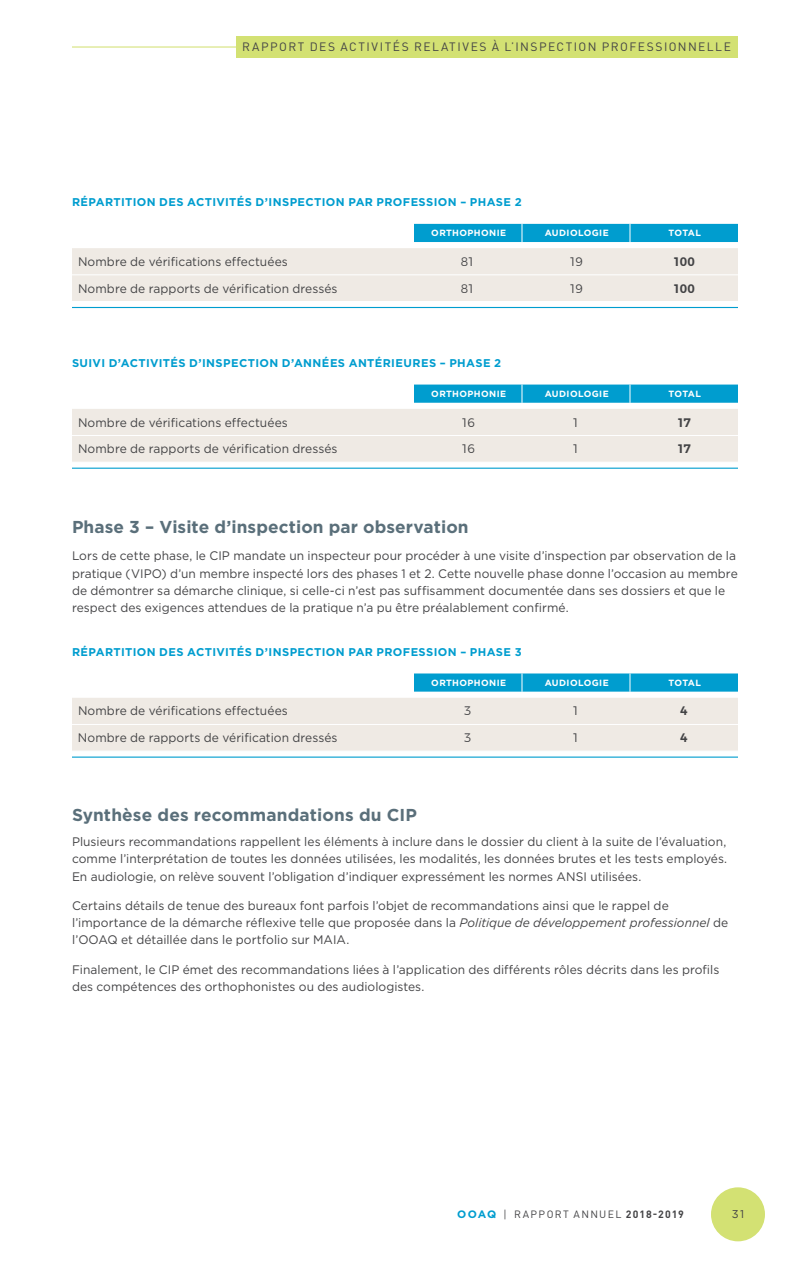
<style>
.page{position:relative;width:810px;height:1269px;background:#fff}
.page>*{position:absolute;margin:0;border:0;box-sizing:border-box;transform-origin:0 0}
.t1{font:700 17.25px "Gotham HTF";letter-spacing:.005em;color:#5a6f7a}
.t2{font:12.3px/17.2px "Gotham HTF";letter-spacing:.005em;color:#434345}
.t3{font:300 12.3px "Montserrat";color:#434345}
.t4{font:600 12.3px "Montserrat";color:#434345}
.t5{font:12px "DIN Pro";letter-spacing:.125em;color:#434345}
.t6{font:700 11.25px "Gotham HTF";letter-spacing:.035em;color:#009dcf}
.t7{font:11.25px "Gotham HTF";color:#434345}
.t8{font:10.5px "DIN Pro";letter-spacing:.13em;color:#434345}
.t9{font:700 9px "Gotham HTF";letter-spacing:.04em;color:#fff}
.s1{font-style:italic}
.s2{font-family:"Gotham HTF";font-weight:700;font-size:10.8px;color:#009dcf}
.s3{font-family:"Gotham HTF"}
.s4{font-weight:700}
</style>
<div class="page">
<svg style="left:72px;top:306px;width:666px;height:1px"></svg>
<div style="left:72px;top:248px;width:666px;height:53px;background:#efeae4"></div>
<hr style="left:72px;top:307px;width:342px;height:1px;background:#009dcf">
<hr style="left:414px;top:307px;width:108px;height:1px;background:#009dcf">
<hr style="left:522px;top:307px;width:108px;height:1px;background:#009dcf">
<hr style="left:630px;top:307px;width:108px;height:1px;background:#009dcf">
<hr style="left:72px;top:274px;width:342px;height:1px;background:#fff">
<hr style="left:414px;top:274px;width:108px;height:1px;background:#fff">
<hr style="left:522px;top:274px;width:108px;height:1px;background:#fff">
<hr style="left:630px;top:274px;width:108px;height:1px;background:#fff">
<div style="left:414px;top:224px;width:324px;height:18px;background:#009dcf"></div>
<svg style="left:72px;top:467px;width:666px;height:1px"></svg>
<div style="left:72px;top:409px;width:666px;height:53px;background:#efeae4"></div>
<hr style="left:72px;top:468px;width:342px;height:1px;background:#009dcf">
<hr style="left:414px;top:468px;width:108px;height:1px;background:#009dcf">
<hr style="left:522px;top:468px;width:108px;height:1px;background:#009dcf">
<hr style="left:630px;top:468px;width:108px;height:1px;background:#009dcf">
<hr style="left:72px;top:435px;width:342px;height:1px;background:#fff">
<hr style="left:414px;top:435px;width:108px;height:1px;background:#fff">
<hr style="left:522px;top:435px;width:108px;height:1px;background:#fff">
<hr style="left:630px;top:435px;width:108px;height:1px;background:#fff">
<div style="left:414px;top:385px;width:324px;height:18px;background:#009dcf"></div>
<svg style="left:72px;top:756px;width:666px;height:1px"></svg>
<div style="left:72px;top:698px;width:666px;height:53px;background:#efeae4"></div>
<hr style="left:72px;top:757px;width:342px;height:1px;background:#009dcf">
<hr style="left:414px;top:757px;width:108px;height:1px;background:#009dcf">
<hr style="left:522px;top:757px;width:108px;height:1px;background:#009dcf">
<hr style="left:630px;top:757px;width:108px;height:1px;background:#009dcf">
<hr style="left:72px;top:724px;width:342px;height:1px;background:#fff">
<hr style="left:414px;top:724px;width:108px;height:1px;background:#fff">
<hr style="left:522px;top:724px;width:108px;height:1px;background:#fff">
<hr style="left:630px;top:724px;width:108px;height:1px;background:#fff">
<div style="left:414px;top:674px;width:324px;height:18px;background:#009dcf"></div>
<hr style="left:72px;top:46px;width:666px;height:2px;background:#d3e173">
<div style="left:236px;top:36px;width:502px;height:22px;background:#d3e173"></div>
<div style="left:711px;top:1187px;width:54px;height:54px;background:#d3e173;border-radius:50%"></div>
<p class="t5" style="left:242px;top:38px;width:490px">RAPPORT DES ACTIVITÉS RELATIVES À L’INSPECTION PROFESSIONNELLE</p>
<p class="t6" style="left:72px;top:195px;width:451px">RÉPARTITION DES ACTIVITÉS D’INSPECTION PAR PROFESSION – PHASE 2</p>
<p class="t9" style="left:431px;top:228px;width:76px">ORTHOPHONIE</p>
<p class="t9" style="left:545px;top:228px;width:65px">AUDIOLOGIE</p>
<p class="t9" style="left:669px;top:228px;width:34px">TOTAL</p>
<p class="t2" style="left:78px;top:253px;width:211px">Nombre de vérifications effectuées</p>
<p class="t3" style="left:461px;top:252px;width:16px">81</p>
<p class="t3" style="left:569px;top:252px;width:15px">19</p>
<p class="t4" style="left:673px;top:251px;width:23px">100</p>
<p class="t2" style="left:78px;top:279px;width:261px">Nombre de rapports de vérification dressés</p>
<p class="t3" style="left:461px;top:279px;width:16px">81</p>
<p class="t3" style="left:569px;top:279px;width:15px">19</p>
<p class="t4" style="left:673px;top:278px;width:23px">100</p>
<p class="t6" style="left:72px;top:356px;width:431px">SUIVI D’ACTIVITÉS D’INSPECTION D’ANNÉES ANTÉRIEURES – PHASE 2</p>
<p class="t9" style="left:431px;top:388px;width:76px">ORTHOPHONIE</p>
<p class="t9" style="left:545px;top:388px;width:65px">AUDIOLOGIE</p>
<p class="t9" style="left:669px;top:388px;width:34px">TOTAL</p>
<p class="t2" style="left:78px;top:413px;width:211px">Nombre de vérifications effectuées</p>
<p class="t3" style="left:461px;top:413px;width:15px">16</p>
<p class="t3" style="left:572px;top:413px;width:9px">1</p>
<p class="t4" style="left:677px;top:412px;width:15px">17</p>
<p class="t2" style="left:78px;top:440px;width:261px">Nombre de rapports de vérification dressés</p>
<p class="t3" style="left:461px;top:439px;width:15px">16</p>
<p class="t3" style="left:572px;top:439px;width:9px">1</p>
<p class="t4" style="left:677px;top:439px;width:15px">17</p>
<h1 class="t1" style="left:72px;top:516px;width:398px">Phase 3 – Visite d’inspection par observation</h1>
<p class="t2" style="left:72px;top:547px;width:667px">Lors de cette phase, le CIP mandate un inspecteur pour procéder à une visite d’inspection par observation de la pratique (VIPO) d’un membre inspecté lors des phases 1 et 2. Cette nouvelle phase donne l’occasion au membre de démontrer sa démarche clinique, si celle-ci n’est pas suffisamment documentée dans ses dossiers et que le respect des exigences attendues de la pratique n’a pu être préalablement confirmé.</p>
<p class="t6" style="left:72px;top:645px;width:451px">RÉPARTITION DES ACTIVITÉS D’INSPECTION PAR PROFESSION – PHASE 3</p>
<p class="t9" style="left:431px;top:677px;width:76px">ORTHOPHONIE</p>
<p class="t9" style="left:545px;top:677px;width:65px">AUDIOLOGIE</p>
<p class="t9" style="left:669px;top:677px;width:34px">TOTAL</p>
<p class="t2" style="left:78px;top:702px;width:211px">Nombre de vérifications effectuées</p>
<p class="t3" style="left:464px;top:701px;width:9px">3</p>
<p class="t3" style="left:572px;top:701px;width:9px">1</p>
<p class="t4" style="left:680px;top:701px;width:9px">4</p>
<p class="t2" style="left:78px;top:729px;width:261px">Nombre de rapports de vérification dressés</p>
<p class="t3" style="left:464px;top:728px;width:9px">3</p>
<p class="t3" style="left:572px;top:728px;width:9px">1</p>
<p class="t4" style="left:680px;top:728px;width:9px">4</p>
<h1 class="t1" style="left:72px;top:805px;width:347px">Synthèse des recommandations du CIP</h1>
<p class="t2" style="left:72px;top:833px;width:657px;text-align:justify">Plusieurs recommandations rappellent les éléments à inclure dans le dossier du client à la suite de l’évaluation, comme l’interprétation de toutes les données utilisées, les modalités, les données brutes et les tests employés.<br>En audiologie, on relève souvent l’obligation d’indiquer expressément les normes ANSI utilisées.</p>
<p class="t2" style="left:72px;top:897px;width:658px">Certains détails de tenue des bureaux font parfois l’objet de recommandations ainsi que le rappel de l’importance de la démarche réflexive telle que proposée dans la <span class="s1">Politique de développement professionnel</span> de l’OOAQ et détaillée dans le portfolio sur MAIA.</p>
<p class="t2" style="left:72px;top:961px;width:649px">Finalement, le CIP émet des recommandations liées à l’application des différents rôles décrits dans les profils des compétences des orthophonistes ou des audiologistes.</p>
<p class="t8" style="left:457px;top:1207px;width:228px"><span class="s2">OOAQ</span> <span class="s3">|</span> RAPPORT ANNUEL <span class="s4">2018-2019</span></p>
<p class="t7" style="left:732px;top:1208px;width:14px">31</p>
</div>
